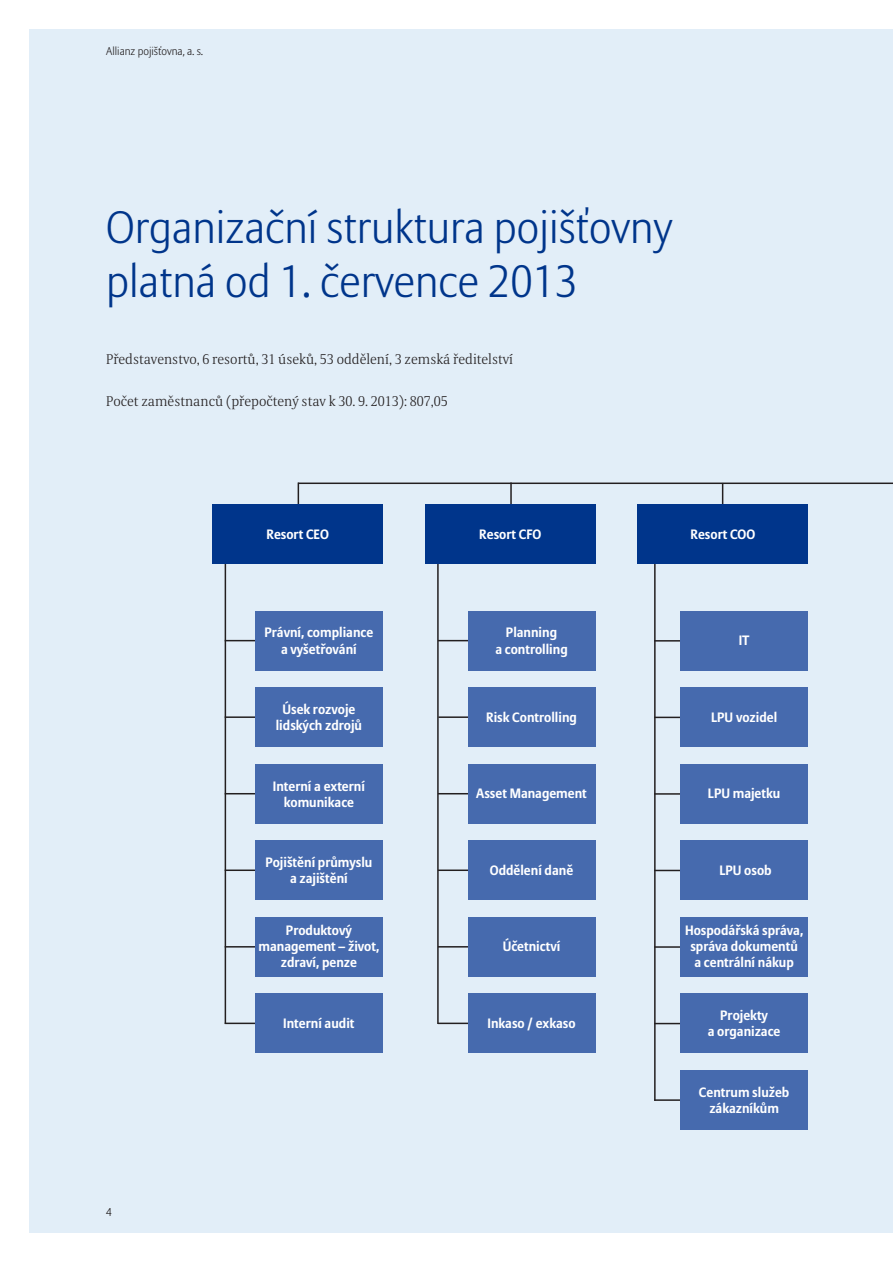
<style>
.page{position:relative;width:893px;height:1263px;background:#fff}
.page>*{position:absolute;margin:0;border:0;box-sizing:border-box;transform-origin:0 0}
.t1{font:300 45px/54px "Allianz Sans";color:#00358b}
.t2{font:300 14.1px "Allianz Serif";color:#231f20}
.t3{font:700 13.5px/16.2px "Allianz Sans";color:#fff;text-align:center}
.t4{font:300 11.25px "Allianz Sans";color:#231f20}
</style>
<div class="page">
<div style="left:30px;top:30px;width:863px;height:1203px;background:#e2eef8"></div>
<hr style="left:225px;top:559px;width:1px;height:465px;background:#231f20">
<hr style="left:225px;top:946px;width:39px;height:1px;background:#231f20">
<hr style="left:225px;top:1022px;width:39px;height:2px;background:#231f20">
<hr style="left:225px;top:869px;width:39px;height:2px;background:#231f20">
<hr style="left:225px;top:793px;width:39px;height:1px;background:#231f20">
<hr style="left:225px;top:716px;width:39px;height:2px;background:#231f20">
<hr style="left:225px;top:640px;width:39px;height:1px;background:#231f20">
<svg style="left:298px;top:484px;width:1px;height:20px"></svg>
<hr style="left:510px;top:482px;width:2px;height:27px;background:#231f20">
<hr style="left:438px;top:793px;width:35px;height:1px;background:#231f20">
<hr style="left:438px;top:869px;width:35px;height:2px;background:#231f20">
<hr style="left:438px;top:946px;width:35px;height:1px;background:#231f20">
<hr style="left:438px;top:1022px;width:35px;height:2px;background:#231f20">
<hr style="left:438px;top:716px;width:35px;height:2px;background:#231f20">
<hr style="left:438px;top:640px;width:35px;height:1px;background:#231f20">
<hr style="left:437px;top:553px;width:2px;height:471px;background:#231f20">
<hr style="left:654px;top:1023px;width:37px;height:1px;background:#231f20">
<hr style="left:654px;top:1099px;width:37px;height:2px;background:#231f20">
<hr style="left:654px;top:946px;width:37px;height:2px;background:#231f20">
<hr style="left:654px;top:870px;width:37px;height:1px;background:#231f20">
<hr style="left:654px;top:793px;width:37px;height:2px;background:#231f20">
<hr style="left:654px;top:717px;width:37px;height:1px;background:#231f20">
<hr style="left:654px;top:640px;width:37px;height:2px;background:#231f20">
<hr style="left:654px;top:536px;width:2px;height:565px;background:#231f20">
<hr style="left:722px;top:483px;width:1px;height:58px;background:#231f20">
<div style="left:255px;top:611px;width:128px;height:59px;background:#466aae"></div>
<div style="left:468px;top:611px;width:127px;height:59px;background:#466aae"></div>
<div style="left:468px;top:764px;width:127px;height:59px;background:#466aae"></div>
<div style="left:468px;top:917px;width:127px;height:59px;background:#466aae"></div>
<div style="left:468px;top:687px;width:127px;height:60px;background:#466aae"></div>
<div style="left:468px;top:840px;width:127px;height:60px;background:#466aae"></div>
<div style="left:680px;top:611px;width:128px;height:59px;background:#466aae"></div>
<div style="left:680px;top:687px;width:128px;height:60px;background:#466aae"></div>
<div style="left:680px;top:764px;width:128px;height:59px;background:#466aae"></div>
<div style="left:680px;top:840px;width:128px;height:60px;background:#466aae"></div>
<div style="left:680px;top:917px;width:128px;height:59px;background:#466aae"></div>
<div style="left:680px;top:993px;width:128px;height:60px;background:#466aae"></div>
<div style="left:680px;top:1070px;width:128px;height:60px;background:#466aae"></div>
<div style="left:213px;top:504px;width:170px;height:60px;background:#00358b"></div>
<div style="left:425px;top:504px;width:170px;height:60px;background:#00358b"></div>
<div style="left:638px;top:504px;width:170px;height:60px;background:#00358b"></div>
<div style="left:468px;top:993px;width:127px;height:60px;background:#466aae"></div>
<div style="left:255px;top:687px;width:128px;height:60px;background:#466aae"></div>
<div style="left:255px;top:764px;width:128px;height:59px;background:#466aae"></div>
<div style="left:255px;top:840px;width:128px;height:60px;background:#466aae"></div>
<div style="left:255px;top:917px;width:128px;height:59px;background:#466aae"></div>
<div style="left:255px;top:993px;width:128px;height:60px;background:#466aae"></div>
<hr style="left:298px;top:482px;width:595px;height:2px;background:#231f20">
<p class="t4" style="left:106px;top:47px;width:98px">Allianz pojišťovna, a. s.</p>
<h1 class="t1" style="left:106px;top:204px;width:568px">Organizační struktura pojišťovny platná od 1. července 2013</h1>
<p class="t2" style="left:106px;top:354px;width:408px">Představenstvo, 6 resortů, 31 úseků, 53 oddělení, 3 zemská ředitelství</p>
<p class="t2" style="left:106px;top:396px;width:343px">Počet zaměstnanců (přepočtený stav k 30. 9. 2013): 807,05</p>
<p class="t3" style="left:266px;top:527px;width:64px">Resort CEO</p>
<p class="t3" style="left:479px;top:527px;width:64px">Resort CFO</p>
<p class="t3" style="left:690px;top:527px;width:66px">Resort COO</p>
<p class="t3" style="left:265px;top:626px;width:110px">Právní, compliance a vyšetřování</p>
<p class="t3" style="left:495px;top:626px;width:74px">Planning<br>a controlling</p>
<p class="t3" style="left:276px;top:703px;width:88px">Úsek rozvoje lidských zdrojů</p>
<p class="t3" style="left:273px;top:779px;width:94px">Interní a externí komunikace</p>
<p class="t3" style="left:265px;top:856px;width:109px">Pojištění průmyslu a zajištění</p>
<p class="t3" style="left:259px;top:924px;width:122px">Produktový management – život, zdraví, penze</p>
<p class="t3" style="left:283px;top:1016px;width:73px">Interní audit</p>
<p class="t3" style="left:486px;top:710px;width:92px">Risk Controlling</p>
<p class="t3" style="left:476px;top:787px;width:112px">Asset Management</p>
<p class="t3" style="left:490px;top:863px;width:85px">Oddělení daně</p>
<p class="t3" style="left:503px;top:940px;width:59px">Účetnictví</p>
<p class="t3" style="left:487px;top:1016px;width:90px">Inkaso / exkaso</p>
<p class="t3" style="left:739px;top:634px;width:12px">IT</p>
<p class="t3" style="left:711px;top:710px;width:68px">LPU vozidel</p>
<p class="t3" style="left:708px;top:787px;width:74px">LPU majetku</p>
<p class="t3" style="left:719px;top:863px;width:54px">LPU osob</p>
<p class="t3" style="left:685px;top:924px;width:120px">Hospodářská správa, správa dokumentů<br>a centrální nákup</p>
<p class="t3" style="left:708px;top:1009px;width:74px">Projekty<br>a organizace</p>
<p class="t3" style="left:699px;top:1085px;width:92px">Centrum služeb zákazníkům</p>
</div>
